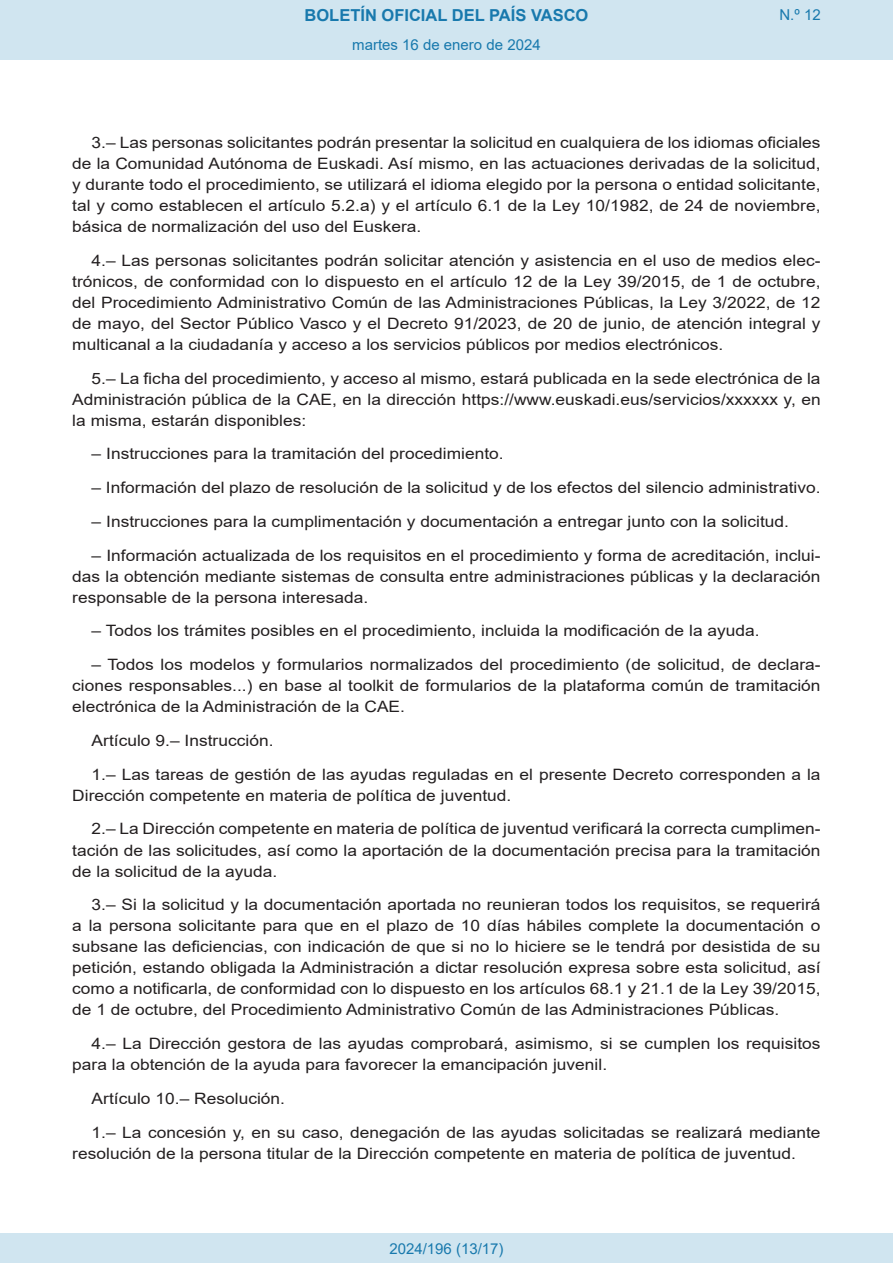
<style>
.page{position:relative;width:893px;height:1263px;background:#fff}
.page>*{position:absolute;margin:0;border:0;box-sizing:border-box;transform-origin:0 0}
.t1{font:700 16.5px "Arial";color:#1879ad}
.BOPVDetalle{font:15.6px/21px "Arial";color:#231f20;text-align:justify;scale:1.11 1}
.Paginacion_Centro{font:15px "Arial";color:#1879ad}
</style>
<div class="page">
<div style="left:0;top:0;width:893px;height:60px;background:#d0e5f0"></div>
<div style="left:0;top:1233px;width:893px;height:30px;background:#d0e5f0"></div>
<p class="t1" style="left:305px;top:3px;width:285px">BOLETÍN OFICIAL DEL PAÍS VASCO</p>
<p class="Paginacion_Centro" style="left:352px;top:35px;width:190px">martes 16 de enero de 2024</p>
<p class="Paginacion_Centro" style="left:779px;top:5px;width:43px">N.º 12</p>
<p class="BOPVDetalle" style="left:72px;top:132px;width:676px;text-indent:19px">3.– Las personas solicitantes podrán presentar la solicitud en cualquiera de los idiomas oficiales de la Comunidad Autónoma de Euskadi. Así mismo, en las actuaciones derivadas de la solicitud, y durante todo el procedimiento, se utilizará el idioma elegido por la persona o entidad solicitante, tal y como establecen el artículo 5.2.a) y el artículo 6.1 de la Ley 10/1982, de 24 de noviembre, básica de normalización del uso del Euskera.</p>
<p class="BOPVDetalle" style="left:72px;top:250px;width:676px;text-indent:19px">4.– Las personas solicitantes podrán solicitar atención y asistencia en el uso de medios elec&shy;trónicos, de conformidad con lo dispuesto en el artículo 12 de la Ley 39/2015, de 1 de octubre, del Procedimiento Administrativo Común de las Administraciones Públicas, la Ley 3/2022, de 12 de mayo, del Sector Público Vasco y el Decreto 91/2023, de 20 de junio, de atención integral y multicanal a la ciudadanía y acceso a los servicios públicos por medios electrónicos.</p>
<p class="BOPVDetalle" style="left:72px;top:368px;width:676px;text-indent:19px">5.– La ficha del procedimiento, y acceso al mismo, estará publicada en la sede electrónica de la Administración pública de la CAE, en la dirección https://www.euskadi.eus/servicios/xxxxxx y, en la misma, estarán disponibles:</p>
<p class="BOPVDetalle" style="left:92px;top:443px;width:373px">– Instrucciones para la tramitación del procedimiento.</p>
<p class="BOPVDetalle" style="left:92px;top:477px;width:658px">– Información del plazo de resolución de la solicitud y de los efectos del silencio administrativo.</p>
<p class="BOPVDetalle" style="left:92px;top:511px;width:630px">– Instrucciones para la cumplimentación y documentación a entregar junto con la solicitud.</p>
<p class="BOPVDetalle" style="left:72px;top:545px;width:676px;text-indent:19px">– Información actualizada de los requisitos en el procedimiento y forma de acreditación, inclui&shy;das la obtención mediante sistemas de consulta entre administraciones públicas y la declaración responsable de la persona interesada.</p>
<p class="BOPVDetalle" style="left:92px;top:620px;width:603px">– Todos los trámites posibles en el procedimiento, incluida la modificación de la ayuda.</p>
<p class="BOPVDetalle" style="left:72px;top:654px;width:676px;text-indent:19px">– Todos los modelos y formularios normalizados del procedimiento (de solicitud, de declara&shy;ciones responsables...) en base al toolkit de formularios de la plataforma común de tramitación electrónica de la Administración de la CAE.</p>
<p class="BOPVDetalle" style="left:92px;top:730px;width:165px">Artículo 9.– Instrucción.</p>
<p class="BOPVDetalle" style="left:72px;top:764px;width:676px;text-indent:19px">1.– Las tareas de gestión de las ayudas reguladas en el presente Decreto corresponden a la<br>Dirección competente en materia de política de juventud.</p>
<p class="BOPVDetalle" style="left:72px;top:818px;width:676px;text-indent:19px">2.– La Dirección competente en materia de política de juventud verificará la correcta cumplimen&shy;tación de las solicitudes, así como la aportación de la documentación precisa para la tramitación de la solicitud de la ayuda.</p>
<p class="BOPVDetalle" style="left:72px;top:894px;width:676px;text-indent:19px">3.– Si la solicitud y la documentación aportada no reunieran todos los requisitos, se requerirá a la persona solicitante para que en el plazo de 10 días hábiles complete la documentación o subsane las deficiencias, con indicación de que si no lo hiciere se le tendrá por desistida de su petición, estando obligada la Administración a dictar resolución expresa sobre esta solicitud, así como a notificarla, de conformidad con lo dispuesto en los artículos 68.1 y 21.1 de la Ley 39/2015, de 1 de octubre, del Procedimiento Administrativo Común de las Administraciones Públicas.</p>
<p class="BOPVDetalle" style="left:72px;top:1033px;width:676px;text-indent:19px">4.– La Dirección gestora de las ayudas comprobará, asimismo, si se cumplen los requisitos para la obtención de la ayuda para favorecer la emancipación juvenil.</p>
<p class="BOPVDetalle" style="left:92px;top:1088px;width:176px">Artículo 10.– Resolución.</p>
<p class="BOPVDetalle" style="left:72px;top:1121px;width:676px;text-indent:19px">1.– La concesión y, en su caso, denegación de las ayudas solicitadas se realizará mediante resolución de la persona titular de la Dirección competente en materia de política de juventud.</p>
<p class="Paginacion_Centro" style="left:389px;top:1238px;width:116px">2024/196 (13/17)</p>
</div>
